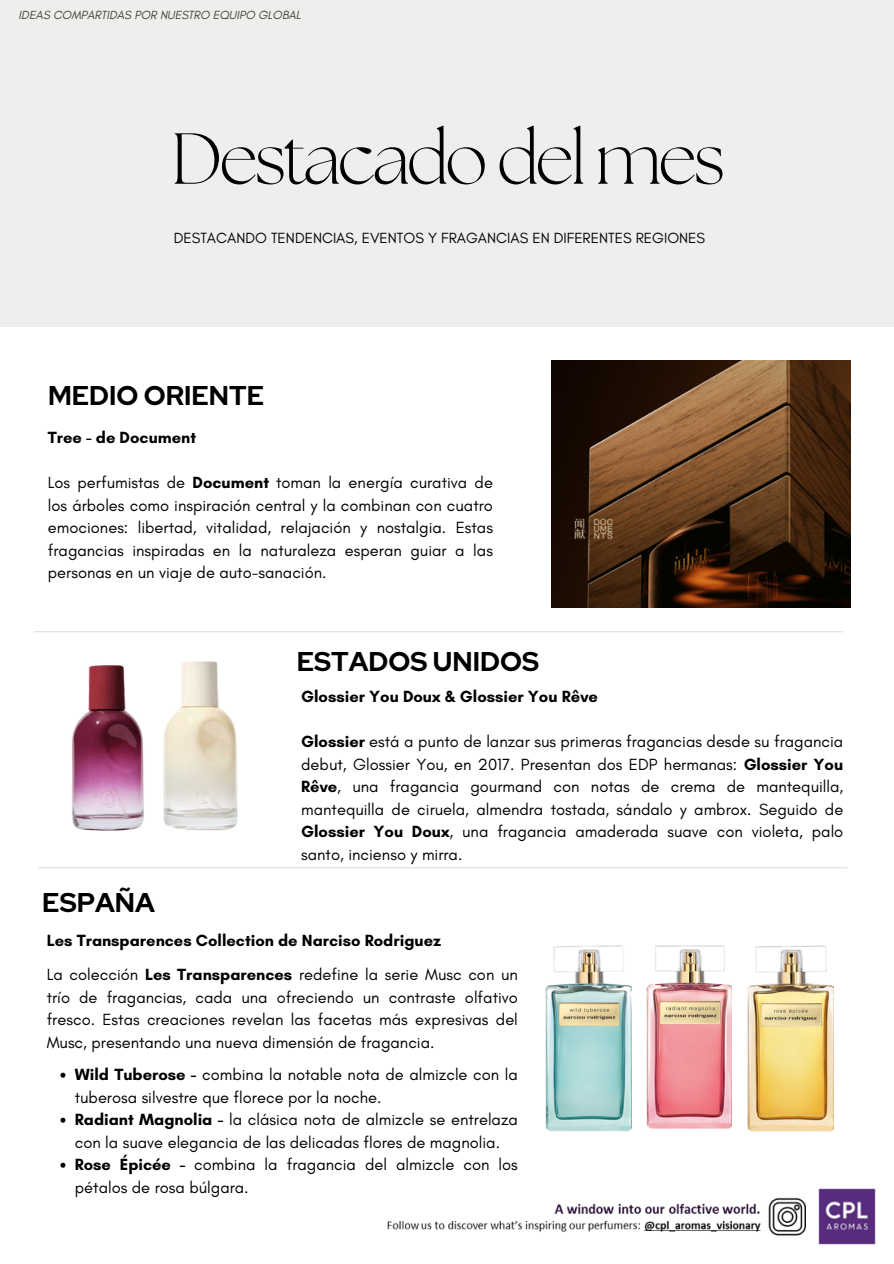
<style>
.page{position:relative;width:894px;height:1264px;background:#fff}
.page>*{position:absolute;margin:0;border:0;box-sizing:border-box;transform-origin:0 0}
.t1{font:300 72px "The Seasons";letter-spacing:-.05em;color:#000}
.t2{font:700 27px "Red Hat Display";color:#000}
.t3{font:16.5px/22.5px "Glacial Indifference";color:#000;text-align:justify}
.t4{font:700 16.5px "Glacial Indifference";color:#000}
.t5{font:15px "Glacial Indifference";color:#000}
.t6{font:italic 12px "Glacial Indifference";color:#423d37}
.s1{font-weight:700}
</style>
<div class="page">
<div style="left:0;top:0;width:893px;height:327px;background:#eeeeed"></div>
<img style="left:818px;top:1188px;width:56px;height:56px">
<hr style="left:34px;top:631px;width:809px;height:1px;background:#4a6229">
<hr style="left:39px;top:867px;width:808px;height:1px;background:#4a6229">
<img style="left:387px;top:1197px;width:418px;height:39px">
<img style="left:551px;top:360px;width:298px;height:247px">
<img style="left:545px;top:945px;width:86px;height:187px">
<img style="left:646px;top:945px;width:85px;height:184px">
<img style="left:747px;top:945px;width:86px;height:186px">
<img style="left:125px;top:631px;width:144px;height:200px">
<img style="left:72px;top:636px;width:101px;height:195px">
<svg style="left:60px;top:1072px;width:5px;height:5px"></svg>
<svg style="left:60px;top:1117px;width:5px;height:5px"></svg>
<svg style="left:60px;top:1162px;width:5px;height:5px"></svg>
<p class="t6" style="left:19px;top:8px;width:284px">IDEAS COMPARTIDAS POR NUESTRO EQUIPO GLOBAL</p>
<p class="t1" style="left:171px;top:126px;width:555px">Destacado del mes</p>
<p class="t5" style="left:174px;top:229px;width:533px">DESTACANDO TENDENCIAS, EVENTOS Y FRAGANCIAS EN DIFERENTES REGIONES</p>
<p class="t2" style="left:48px;top:377px;width:218px">MEDIO ORIENTE</p>
<h2 class="t4" style="left:48px;top:427px;width:150px">Tree - de Document</h2>
<h4 class="t3" style="left:48px;top:471px;width:446px">Los perfumistas de <span class="s1">Document</span> toman la energía curativa de los árboles como inspiración central y la combinan con cuatro emociones: libertad, vitalidad, relajación y nostalgia. Estas fragancias inspiradas en la naturaleza esperan guiar a las personas en un viaje de auto-sanación.</h4>
<p class="t2" style="left:296px;top:643px;width:244px">ESTADOS UNIDOS</p>
<p class="t2" style="left:42px;top:884px;width:114px">ESPAÑA</p>
<h2 class="t4" style="left:301px;top:686px;width:298px">Glossier You Doux &amp; Glossier You Rêve</h2>
<h4 class="t3" style="left:301px;top:730px;width:543px"><span class="s1">Glossier</span> está a punto de lanzar sus primeras fragancias desde su fragancia debut, Glossier You, en 2017. Presentan dos EDP hermanas: <span class="s1">Glossier You Rêve</span>, una fragancia gourmand con notas de crema de mantequilla, mantequilla de ciruela, almendra tostada, sándalo y ambrox. Seguido de <span class="s1">Glossier You Doux</span>, una fragancia amaderada suave con violeta, palo santo, incienso y mirra.</h4>
<h5 class="t4" style="left:47px;top:930px;width:396px">Les Transparences Collection de Narciso Rodriguez</h5>
<p class="t3" style="left:47px;top:963px;width:472px">La colección <span class="s1">Les Transparences</span> redefine la serie Musc con un trío de fragancias, cada una ofreciendo un contraste olfativo fresco. Estas creaciones revelan las facetas más expresivas del Musc, presentando una nueva dimensión de fragancia.</p>
<p class="t3" style="left:75px;top:1063px;width:444px"><span class="s1">Wild Tuberose -</span> combina la notable nota de almizcle con la tuberosa silvestre que florece por la noche.</p>
<p class="t3" style="left:75px;top:1108px;width:444px"><span class="s1">Radiant Magnolia -</span> la clásica nota de almizcle se entrelaza con la suave elegancia de las delicadas flores de magnolia.</p>
<h5 class="t3" style="left:75px;top:1153px;width:444px"><span class="s1">Rose Épicée -</span> combina la fragancia del almizcle con los pétalos de rosa búlgara.</h5>
</div>
